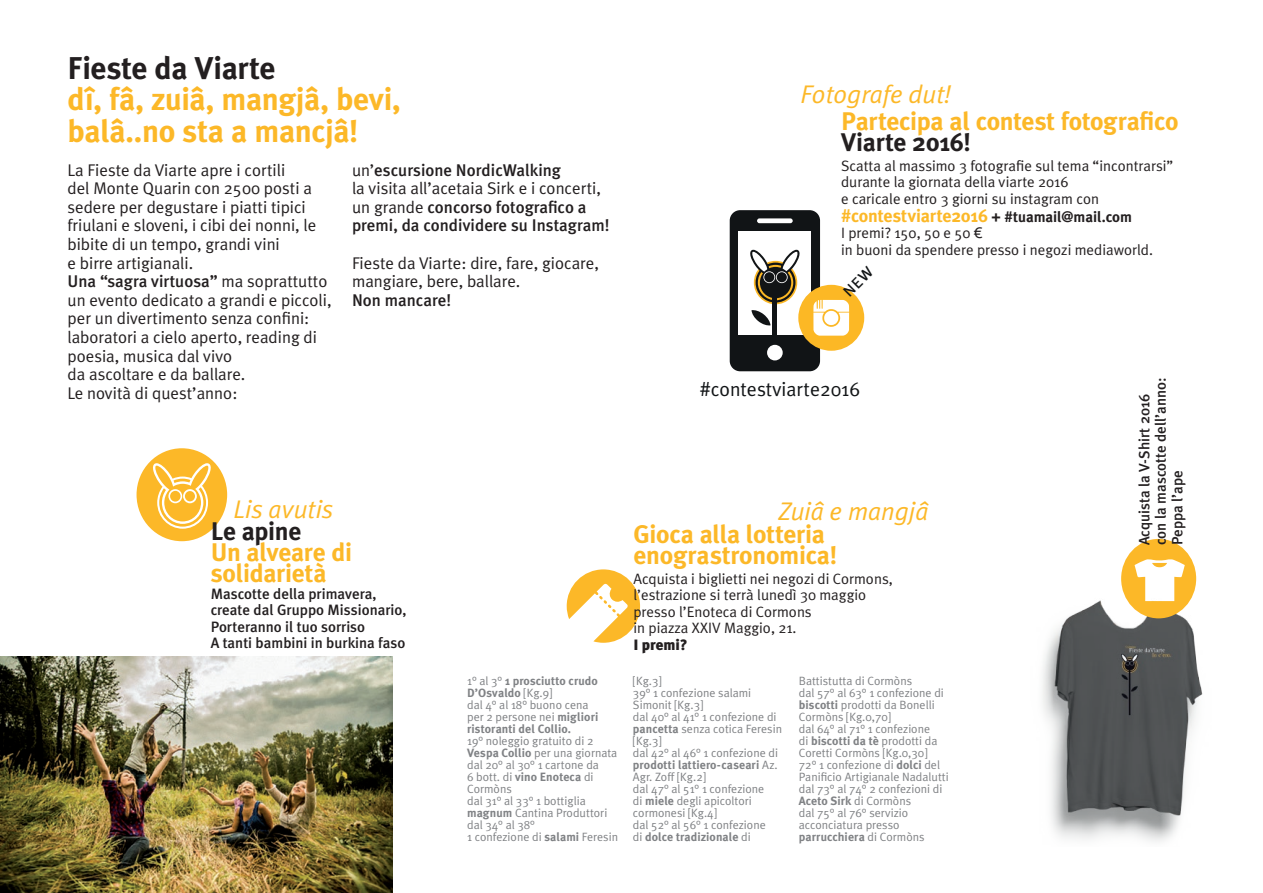
<style>
.page{position:relative;width:1263px;height:893px;background:#fff}
.page>*{position:absolute;margin:0;border:0;box-sizing:border-box;transform-origin:0 0}
.t1{font:700 31.5px/31.5px "Meta Plus";letter-spacing:-.01em;color:#fcb828}
.t2{font:700 31.5px "Meta Plus";letter-spacing:-.015em;color:#231f20}
.t3{font:700 25.5px/21px "Meta Plus";letter-spacing:-.01em;color:#fcb828}
.t4{font:italic 25.5px "Meta Plus Normal";letter-spacing:-.005em;color:#fcb828}
.t5{font:700 25.5px "Meta Plus";letter-spacing:-.01em;color:#231f20}
.t6{font:19.8px "Meta Plus Normal";color:#111416}
.t7{font:700 18px "Meta Plus";letter-spacing:-.01em;color:#fcb828}
.t8{font:16.95px/18.6px "Meta Plus Normal";color:#231f20}
.t9{font:500 16.95px/18.6px "Meta Plus";color:#231f20}
.t10{font:15px/16.5px "Meta Plus Normal";color:#231f20}
.t11{font:500 15px/16.5px "Meta Plus";color:#231f20}
.t12{font:900 15px "Meta Plus";color:#231f20}
.t13{font:12px/12px "Meta Plus Normal";color:#808285}
.t14{font:700 12px/12px "Meta Plus";letter-spacing:.01em;color:#808285}
.s1{font-family:"Meta Plus Normal";font-weight:400}
.s2{font-family:"Meta Plus";font-weight:700}
.s3{font-size:15px;color:#231f20}
.s4{font-family:"Avenir Next";font-weight:500}
</style>
<div class="page">
<img style="left:0;top:657px;width:392px;height:236px">
<svg style="left:137px;top:448px;width:90px;height:93px"></svg>
<svg style="left:567px;top:569px;width:73px;height:74px"></svg>
<img style="left:1042px;top:600px;width:161px;height:242px">
<div style="left:730px;top:210px;width:90px;height:161px;background:#111416;border-radius:10px"></div>
<div style="left:738px;top:231px;width:73px;height:103px;background:#fff"></div>
<div style="left:767px;top:345px;width:16px;height:15px;background:#fff;border-radius:50%"></div>
<div style="left:757px;top:218px;width:36px;height:5px;background:#fff;border-radius:2px"></div>
<svg style="left:754px;top:261px;width:43px;height:43px"></svg>
<svg style="left:755px;top:263px;width:40px;height:40px"></svg>
<svg style="left:758px;top:265px;width:35px;height:35px"></svg>
<svg style="left:750px;top:250px;width:20px;height:25px"></svg>
<svg style="left:779px;top:250px;width:21px;height:25px"></svg>
<div style="left:760px;top:267px;width:31px;height:31px;background:#111416;border-radius:50%"></div>
<svg style="left:763px;top:271px;width:12px;height:12px"></svg>
<div style="left:764px;top:272px;width:10px;height:10px;background:#111416;border-radius:50%"></div>
<svg style="left:776px;top:271px;width:12px;height:12px"></svg>
<div style="left:777px;top:272px;width:10px;height:10px;background:#111416;border-radius:50%"></div>
<hr style="left:773px;top:291px;width:4px;height:43px;background:#111416">
<svg style="left:751px;top:310px;width:19px;height:16px"></svg>
<div style="left:798px;top:285px;width:66px;height:66px;background:#fcb825;border-radius:50%"></div>
<svg style="left:1121px;top:539px;width:75px;height:79px"></svg>
<svg style="left:813px;top:266px;width:52px;height:70px"></svg>
<h1 class="t2" style="left:68px;top:50px;width:209px">Fieste da Viarte</h1>
<h1 class="t1" style="left:68px;top:83px;width:335px">dî, fâ, zuiâ, mangjâ, bevi, balâ..no sta a mancjâ!</h1>
<h3 class="t8" style="left:68px;top:160px;width:250px">La Fieste da Viarte apre i cortili<br>del Monte Quarin con 2500 posti a sedere per degustare i piatti tipici friulani e sloveni, i cibi dei nonni, le bibite di un tempo, grandi vini<br>e birre artigianali.</h3>
<h3 class="t9" style="left:68px;top:272px;width:261px">Una “sagra virtuosa” <span class="s1">ma soprattutto</span></h3>
<h3 class="t8" style="left:68px;top:290px;width:266px">un evento dedicato a grandi e piccoli, per un divertimento senza confini: laboratori a cielo aperto, reading di poesia, musica dal vivo<br>da ascoltare e da ballare.<br>Le novità di quest’anno:</h3>
<h3 class="t9" style="left:352px;top:160px;width:210px"><span class="s1">un’</span>escursione NordicWalking</h3>
<h3 class="t8" style="left:352px;top:179px;width:250px">la visita all’acetaia Sirk e i concerti,</h3>
<h3 class="t9" style="left:352px;top:197px;width:259px"><span class="s1">un grande</span> concorso fotografico a premi, da condividere su Instagram!</h3>
<h3 class="t8" style="left:352px;top:253px;width:248px">Fieste da Viarte: dire, fare, giocare, mangiare, bere, ballare.</h3>
<h3 class="t9" style="left:352px;top:290px;width:100px">Non mancare!</h3>
<h2 class="t4" style="left:233px;top:494px;width:101px">Lis avutis</h2>
<h2 class="t5" style="left:211px;top:517px;width:92px">Le apine</h2>
<h2 class="t3" style="left:211px;top:542px;width:143px">Un alveare di solidarietà</h2>
<p class="t11" style="left:211px;top:585px;width:197px">Mascotte della primavera, create dal Gruppo Missionario,<br>Porteranno il tuo sorriso<br>A tanti bambini in burkina faso</p>
<p class="t14" style="left:467px;top:675px;width:132px"><span class="s1">1° al 3°</span> 1 prosciutto crudo<br>D’Osvaldo <span class="s1">[Kg.9]</span></p>
<p class="t13" style="left:467px;top:699px;width:133px">dal 4° al 18° buono cena per 2 persone nei <span class="s2">migliori</span></p>
<p class="t14" style="left:467px;top:723px;width:105px">ristoranti del Collio.</p>
<p class="t13" style="left:467px;top:735px;width:152px">19° noleggio gratuito di 2<br><span class="s2">Vespa Collio</span> per una giornata dal 20° al 30° 1 cartone da</p>
<p class="t14" style="left:467px;top:771px;width:128px"><span class="s1">6 bott. di</span> vino Enoteca <span class="s1">di</span></p>
<p class="t13" style="left:467px;top:783px;width:152px">Cormòns<br>dal 31° al 33° 1 bottiglia <span class="s2">magnum</span> Cantina Produttori dal 34° al 38°<br>1 confezione di <span class="s2">salami</span> Feresin</p>
<h2 class="t4" style="left:801px;top:79px;width:152px">Fotografe dut!</h2>
<h2 class="t3" style="left:841px;top:111px;width:339px">Partecipa al contest fotografico</h2>
<h2 class="t5" style="left:841px;top:127px;width:131px">Viarte 2016!</h2>
<p class="t10" style="left:841px;top:157px;width:334px">Scatta al massimo 3 fotografie sul tema “incontrarsi” durante la giornata della viarte 2016<br>e caricale entro 3 giorni su instagram con</p>
<h3 class="t7" style="left:841px;top:205px;width:292px">#contestviarte2016 <span class="s3">+ #tuamail@mail.com</span></h3>
<p class="t10" style="left:841px;top:224px;width:313px">I premi? 150, 50 e 50 <span class="s4">€<br></span>in buoni da spendere presso i negozi mediaworld.</p>
<h3 class="t6" style="left:700px;top:378px;width:162px">#contestviarte2016</h3>
<p class="t11" style="left:1136px;top:545px;width:169px;rotate:-90deg">Acquista la V-Shirt 2016 con la mascotte dell’anno:<br>Peppa l’ape</p>
<h2 class="t4" style="left:779px;top:497px;width:151px">Zuiâ e mangjâ</h2>
<h2 class="t3" style="left:633px;top:524px;width:205px">Gioca alla lotteria enograstronomica!</h2>
<p class="t10" style="left:633px;top:570px;width:261px">Acquista i biglietti nei negozi di Cormons, l’estrazione si terrà lunedì 30 maggio presso l’Enoteca di Cormons<br>in piazza XXIV Maggio, 21.</p>
<p class="t12" style="left:633px;top:636px;width:56px">I premi?</p>
<p class="t13" style="left:633px;top:675px;width:151px">[Kg.3]<br>39° 1 confezione salami<br>Simonit [Kg.3]<br>dal 40° al 41° 1 confezione di <span class="s2">pancetta</span> senza cotica Feresin [Kg.3]<br>dal 42° al 46° 1 confezione di</p>
<p class="t14" style="left:633px;top:759px;width:146px">prodotti lattiero-caseari <span class="s1">Az.</span></p>
<p class="t13" style="left:633px;top:771px;width:134px">Agr. Zoff [Kg.2]<br>dal 47° al 51° 1 confezione di <span class="s2">miele</span> degli apicoltori cormonesi [Kg.4]<br>dal 52° al 56° 1 confezione</p>
<p class="t14" style="left:633px;top:831px;width:119px"><span class="s1">di</span> dolce tradizionale <span class="s1">di</span></p>
<p class="t13" style="left:799px;top:675px;width:151px">Battistutta di Cormòns<br>dal 57° al 63° 1 confezione di <span class="s2">biscotti</span> prodotti da Bonelli<br>Cormòns [Kg.0,70]<br>dal 64° al 71° 1 confezione<br>di <span class="s2">biscotti da tè</span> prodotti da<br>Coretti Cormòns [Kg.0,30]<br>72° 1 confezione di <span class="s2">dolci</span> del<br>Panificio Artigianale Nadalutti dal 73° al 74° 2 confezioni di</p>
<p class="t14" style="left:799px;top:795px;width:114px">Aceto Sirk <span class="s1">di Cormòns</span></p>
<p class="t13" style="left:799px;top:807px;width:111px">dal 75° al 76° servizio acconciatura presso</p>
<p class="t14" style="left:799px;top:831px;width:127px">parrucchiera <span class="s1">di Cormòns</span></p>
</div>
